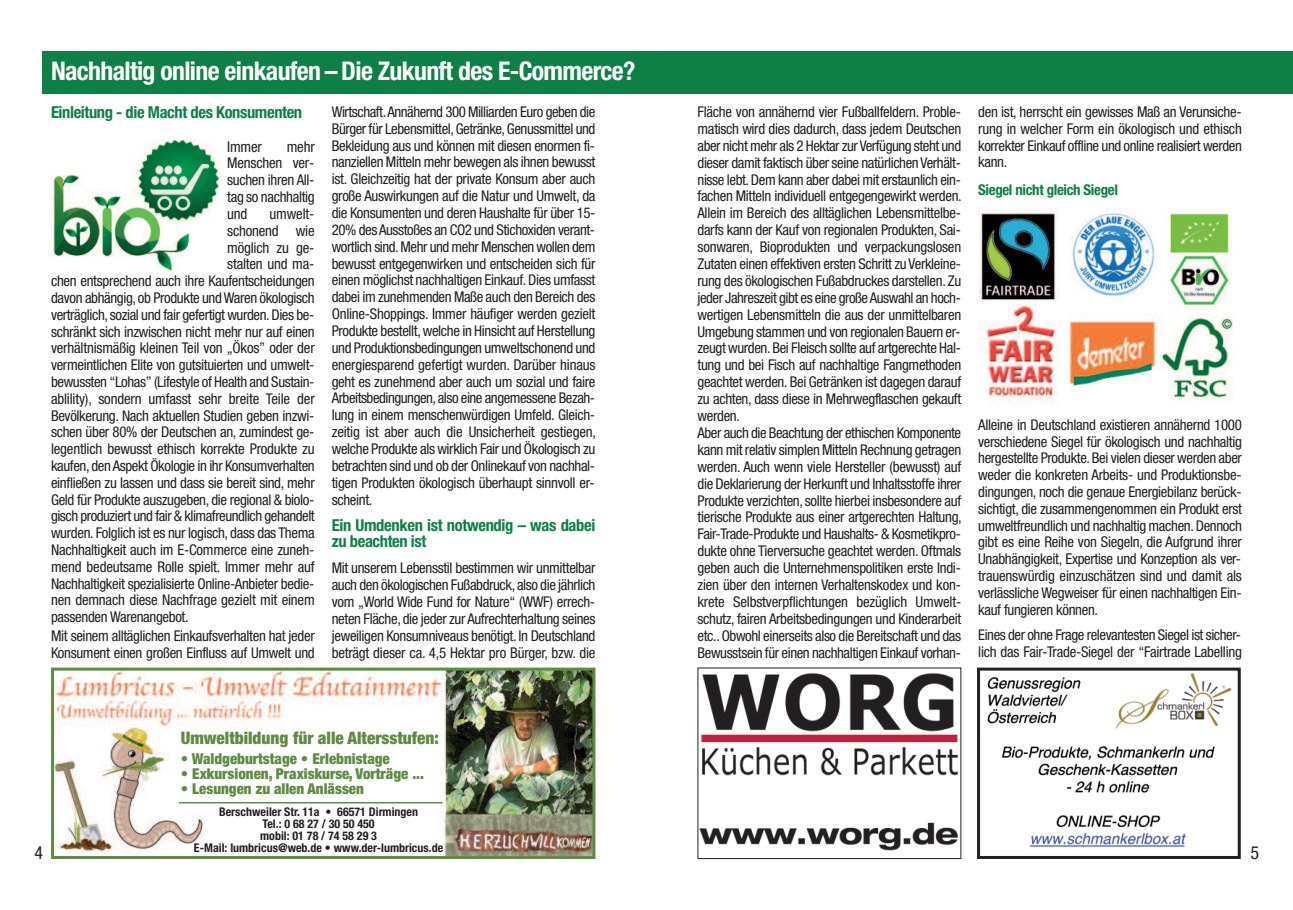
<style>
.page{position:relative;width:1293px;height:910px;background:#fff}
.page>*{position:absolute;margin:0;border:0;box-sizing:border-box;transform-origin:0 0}
.t1{font:700 condensed 25.8px "Helvetica Neue";letter-spacing:-.025em;color:#fff}
.t2{font:condensed 18px "Helvetica Neue";color:#231f20}
.t3{font:900 condensed 17.25px "Helvetica Neue";color:#5f8b45}
.t4{font:700 condensed 16.5px/16.8px "Helvetica Neue LT";letter-spacing:-.02em;color:#0e7f45}
.t5{font:900 condensed 15px "Helvetica Neue";color:#5f8b45}
.t6{font:condensed 14.85px/16.8px "Helvetica Neue";letter-spacing:-.025em;color:#231f20;text-align:justify}
.t7{font:700 condensed 14.85px "Helvetica Neue LT";letter-spacing:-.025em;color:#0e7f45}
.t8{font:700 condensed 12px/12px "Helvetica Neue";color:#231f20;text-align:center}
</style>
<div class="page">
<div style="left:43px;top:51px;width:1250px;height:43px;background:#0e7f45"></div>
<img style="left:55px;top:672px;width:536px;height:183px">
<div style="left:51px;top:668px;width:544px;height:191px;border:3px solid #5f8b45"></div>
<hr style="left:179px;top:802px;width:263px;height:1px;background:#5f8b45">
<img style="left:51px;top:140px;width:168px;height:132px">
<img style="left:978px;top:209px;width:255px;height:194px">
<img style="left:987px;top:673px;width:245px;height:174px">
<div style="left:977px;top:668px;width:263px;height:191px;border:3px solid #231f20"></div>
<img style="left:699px;top:673px;width:260px;height:178px">
<h1 class="t1" style="left:51px;top:62px;width:586px">Nachhaltig online einkaufen – Die Zukunft des E-Commerce?</h1>
<p class="t4" style="left:51px;top:105px;width:253px">Einleitung - die Macht des Konsumenten</p>
<p class="t6" style="left:227px;top:139px;width:36px">Immer</p>
<p class="t6" style="left:227px;top:139px;width:89px;text-indent:60px">mehr Menschen ver&shy;suchen ihren All&shy;tag so nachhaltig und</p>
<p class="t6" style="left:270px;top:206px;width:46px">umwelt-</p>
<p class="t6" style="left:227px;top:223px;width:89px">schonend wie</p>
<p class="t6" style="left:227px;top:240px;width:89px">möglich zu ge-</p>
<p class="t6" style="left:227px;top:257px;width:89px">stalten und ma-</p>
<p class="t6" style="left:51px;top:274px;width:265px">chen entsprechend auch ihre Kaufentscheidungen</p>
<p class="t6" style="left:51px;top:290px;width:265px">davon abhängig, ob Produkte undWaren ökologisch</p>
<p class="t6" style="left:51px;top:307px;width:265px">verträglich, sozial und fair gefertigt wurden.Dies be-</p>
<p class="t6" style="left:51px;top:324px;width:265px">schränkt sich inzwischen nicht mehr nur auf einen</p>
<p class="t6" style="left:51px;top:341px;width:265px">verhältnismäßig kleinen Teil von „Ökos” oder der</p>
<p class="t6" style="left:51px;top:358px;width:265px">vermeintlichen Elite von gutsituierten und umwelt-</p>
<p class="t6" style="left:51px;top:374px;width:265px">bewussten “Lohas” (Lifestyle of Health and Sustain-</p>
<p class="t6" style="left:51px;top:391px;width:265px">ablility), sondern umfasst sehr breite Teile der</p>
<p class="t6" style="left:51px;top:408px;width:265px">Bevölkerung. Nach aktuellen Studien geben inzwi-</p>
<p class="t6" style="left:51px;top:425px;width:265px">schen über 80% der Deutschen an, zumindest ge-</p>
<p class="t6" style="left:51px;top:442px;width:265px">legentlich bewusst ethisch korrekte Produkte zu</p>
<p class="t6" style="left:51px;top:458px;width:265px">kaufen, denAspekt Ökologie in ihr Konsumverhalten</p>
<p class="t6" style="left:51px;top:475px;width:265px">einfließen zu lassen und dass sie bereit sind, mehr</p>
<p class="t6" style="left:51px;top:492px;width:265px">Geld für Produkte auszugeben, die regional &amp; biolo-</p>
<p class="t6" style="left:51px;top:509px;width:265px">gisch produziert und fair &amp; klimafreundlich gehandelt</p>
<p class="t6" style="left:51px;top:526px;width:265px">wurden. Folglich ist es nur logisch, dass das Thema</p>
<p class="t6" style="left:51px;top:542px;width:265px">Nachhaltigkeit auch im E-Commerce eine zuneh-</p>
<p class="t6" style="left:51px;top:559px;width:265px">mend bedeutsame Rolle spielt. Immer mehr auf</p>
<p class="t6" style="left:51px;top:576px;width:265px">Nachhaltigkeit spezialisierte Online-Anbieter bedie-</p>
<p class="t6" style="left:51px;top:593px;width:265px">nen demnach diese Nachfrage gezielt mit einem</p>
<p class="t6" style="left:51px;top:610px;width:139px">passenden Warenangebot.</p>
<p class="t6" style="left:51px;top:628px;width:265px">Mit seinem alltäglichen Einkaufsverhalten hat jeder<br>Konsument einen großen Einfluss auf Umwelt und</p>
<p class="t6" style="left:332px;top:105px;width:266px">Wirtschaft.Annähernd 300 Milliarden Euro geben die Bürger für Lebensmittel,Getränke,Genussmittel und Bekleidung aus und können mit diesen enormen fi&shy;nanziellen Mitteln mehr bewegen als ihnen bewusst ist. Gleichzeitig hat der private Konsum aber auch große Auswirkungen auf die Natur und Umwelt, da die Konsumenten und deren Haushalte für über 15- 20% desAusstoßes an CO2 und Stichoxiden verant&shy;wortlich sind.Mehr und mehr Menschen wollen dem bewusst entgegenwirken und entscheiden sich für einen möglichst nachhaltigen Einkauf.Dies umfasst dabei im zunehmenden Maße auch den Bereich des Online-Shoppings. Immer häufiger werden gezielt Produkte bestellt,welche in Hinsicht auf Herstellung und Produktionsbedingungen umweltschonend und energiesparend gefertigt wurden. Darüber hinaus geht es zunehmend aber auch um sozial und faire Arbeitsbedingungen, also eine angemessene Bezah&shy;lung in einem menschenwürdigen Umfeld. Gleich&shy;zeitig ist aber auch die Unsicherheit gestiegen, welche Produkte als wirklich Fair und Ökologisch zu betrachten sind und ob der Onlinekauf von nachhal&shy;tigen Produkten ökologisch überhaupt sinnvoll er&shy;scheint.</p>
<p class="t4" style="left:332px;top:518px;width:265px">Ein Umdenken ist notwendig – was dabei zu beachten ist</p>
<p class="t6" style="left:332px;top:561px;width:265px">Mit unserem Lebensstil bestimmen wir unmittelbar auch den ökologischen Fußabdruck, also die jährlich vom „World Wide Fund for Nature“ (WWF) errech&shy;neten Fläche, die jeder zurAufrechterhaltung seines jeweiligen Konsumniveaus benötigt. In Deutschland beträgt dieser ca. 4,5 Hektar pro Bürger, bzw. die</p>
<p class="t6" style="left:697px;top:104px;width:266px;text-align:left">Fläche von annähernd vier Fußballfeldern. Proble&shy;matisch wird dies dadurch, dass jedem Deutschen aber nicht mehr als 2 Hektar zurVerfügung steht und dieser damit faktisch über seine natürlichen Verhält&shy;nisse lebt.Dem kann aber dabei mit erstaunlich ein&shy;fachen Mitteln individuell entgegengewirkt werden.<br>Allein im Bereich des alltäglichen Lebensmittelbe&shy;darfs kann der Kauf von regionalen Produkten, Sai&shy;sonwaren, Bioprodukten und verpackungslosen Zutaten einen effektiven ersten Schritt zu Verkleine&shy;rung des ökologischen Fußabdruckes darstellen. Zu jeder Jahreszeit gibt es eine großeAuswahl an hoch&shy;wertigen Lebensmitteln die aus der unmittelbaren Umgebung stammen und von regionalen Bauern er&shy;zeugt wurden.Bei Fleisch sollte auf artgerechte Hal&shy;tung und bei Fisch auf nachhaltige Fangmethoden geachtet werden. Bei Getränken ist dagegen darauf zu achten, dass diese in Mehrwegflaschen gekauft werden.<br>Aber auch die Beachtung der ethischen Komponente kann mit relativ simplen Mitteln Rechnung getragen werden. Auch wenn viele Hersteller (bewusst) auf die Deklarierung der Herkunft und Inhaltsstoffe ihrer Produkte verzichten, sollte hierbei insbesondere auf tierische Produkte aus einer artgerechten Haltung, Fair-Trade-Produkte und Haushalts- &amp; Kosmetikpro&shy;dukte ohne Tierversuche geachtet werden. Oftmals geben auch die Unternehmenspolitiken erste Indi&shy;zien über den internen Verhaltenskodex und kon&shy;krete Selbstverpflichtungen bezüglich Umwelt&shy;schutz, fairen Arbeitsbedingungen und Kinderarbeit etc..Obwohl einerseits also die Bereitschaft und das Bewusstsein für einen nachhaltigen Einkauf vorhan-</p>
<p class="t6" style="left:978px;top:105px;width:265px">den ist, herrscht ein gewisses Maß an Verunsiche&shy;rung in welcher Form ein ökologisch und ethisch korrekter Einkauf offline und online realisiert werden kann.</p>
<p class="t7" style="left:978px;top:184px;width:141px">Siegel nicht gleich Siegel</p>
<p class="t6" style="left:978px;top:417px;width:265px">Alleine in Deutschland existieren annähernd 1000 verschiedene Siegel für ökologisch und nachhaltig hergestellte Produkte.Bei vielen dieser werden aber weder die konkreten Arbeits- und Produktionsbe&shy;dingungen, noch die genaue Energiebilanz berück&shy;sichtigt, die zusammengenommen ein Produkt erst umweltfreundlich und nachhaltig machen.Dennoch gibt es eine Reihe von Siegeln, die Aufgrund ihrer Unabhängigkeit, Expertise und Konzeption als ver&shy;trauenswürdig einzuschätzen sind und damit als verlässliche Wegweiser für einen nachhaltigen Ein&shy;kauf fungieren können.</p>
<p class="t6" style="left:978px;top:628px;width:265px">Eines der ohne Frage relevantesten Siegel ist sicher&shy;lich das Fair-Trade-Siegel der “Fairtrade Labelling</p>
<p class="t3" style="left:181px;top:732px;width:259px">Umweltbildung für alle Altersstufen:</p>
<p class="t5" style="left:181px;top:753px;width:210px">• Waldgeburtstage • Erlebnistage</p>
<p class="t5" style="left:181px;top:768px;width:245px">• Exkursionen, Praxiskurse, Vorträge ...</p>
<p class="t5" style="left:181px;top:783px;width:185px">• Lesungen zu allen Anlässen</p>
<p class="t8" style="left:194px;top:807px;width:251px">Berschweiler Str. 11a • 66571 Dirmingen<br>Tel.: 0 68 27 / 30 50 450<br>mobil: 01 78 / 74 58 29 3<br>E-Mail: lumbricus@web.de • www.der-lumbricus.de</p>
<p class="t2" style="left:34px;top:846px;width:10px">4</p>
<p class="t2" style="left:1250px;top:846px;width:10px">5</p>
</div>
